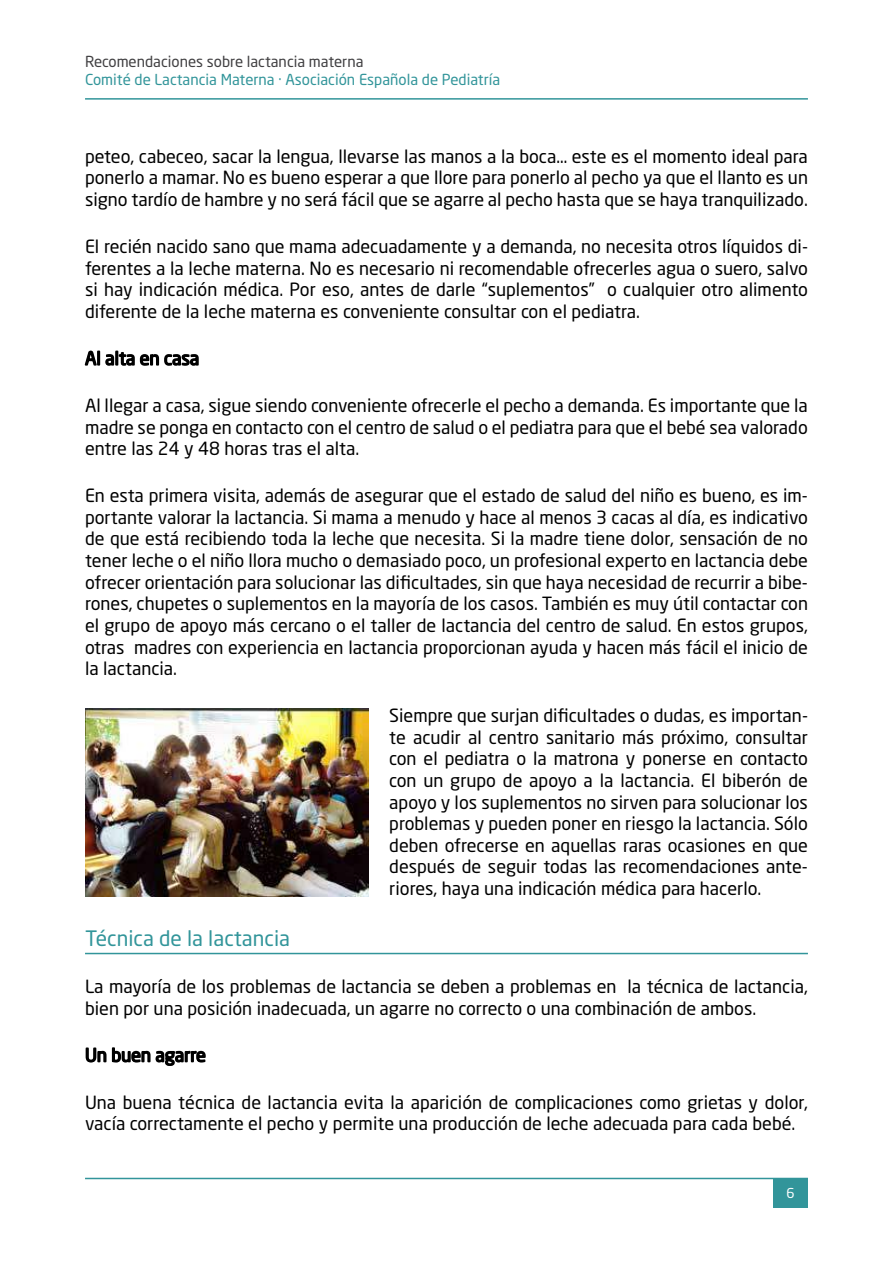
<style>
.page{position:relative;width:893px;height:1263px;background:#fff}
.page>*{position:absolute;margin:0;border:0;box-sizing:border-box;transform-origin:0 0}
.t1{font:21px "Neo Sans Std";color:#32959a}
.t2{font:18px/21.6px "Neo Sans Std";color:#000;text-align:justify}
.t3{font:15px "Neo Sans Std";color:#32959a}
.t4{font:15px "Neo Sans Std";color:#414042}
.t5{font:13.5px "Neo Sans Std";color:#fff}
</style>
<div class="page">
<hr style="left:85px;top:1178px;width:723px;height:1px;background:#32959a">
<div style="left:773px;top:1178px;width:35px;height:30px;background:#32959a"></div>
<hr style="left:85px;top:98px;width:723px;height:2px;background:#32959a">
<hr style="left:85px;top:953px;width:723px;height:1px;background:#32959a">
<svg style="left:84px;top:350px;width:13px;height:16px"></svg>
<div style="left:97px;top:351px;width:3px;height:15px;border:2px solid #000"></div>
<svg style="left:105px;top:351px;width:94px;height:15px"></svg>
<svg style="left:85px;top:1047px;width:121px;height:19px"></svg>
<img style="left:85px;top:708px;width:283px;height:188px">
<p class="t4" style="left:85px;top:52px;width:280px">Recomendaciones sobre lactancia materna</p>
<p class="t3" style="left:85px;top:70px;width:417px">Comité de Lactancia Materna · Asociación Española de Pediatría</p>
<p class="t2" style="left:85px;top:145px;width:724px">peteo, cabeceo, sacar la lengua, llevarse las manos a la boca… este es el momento ideal para ponerlo a mamar. No es bueno esperar a que llore para ponerlo al pecho ya que el llanto es un signo tardío de hambre y no será fácil que se agarre al pecho hasta que se haya tranquilizado.</p>
<p class="t2" style="left:85px;top:235px;width:724px">El recién nacido sano que mama adecuadamente y a demanda, no necesita otros líquidos di&shy;ferentes a la leche materna. No es necesario ni recomendable ofrecerles agua o suero, salvo si hay indicación médica. Por eso, antes de darle “suplementos” o cualquier otro alimento diferente de la leche materna es conveniente consultar con el pediatra.</p>
<p class="t2" style="left:85px;top:394px;width:724px">Al llegar a casa, sigue siendo conveniente ofrecerle el pecho a demanda. Es importante que la madre se ponga en contacto con el centro de salud o el pediatra para que el bebé sea valorado entre las 24 y 48 horas tras el alta.</p>
<p class="t2" style="left:85px;top:485px;width:724px">En esta primera visita, además de asegurar que el estado de salud del niño es bueno, es im&shy;portante valorar la lactancia. Si mama a menudo y hace al menos 3 cacas al día, es indicativo de que está recibiendo toda la leche que necesita. Si la madre tiene dolor, sensación de no tener leche o el niño llora mucho o demasiado poco, un profesional experto en lactancia debe ofrecer orientación para solucionar las dificultades, sin que haya necesidad de recurrir a bibe&shy;rones, chupetes o suplementos en la mayoría de los casos. También es muy útil contactar con el grupo de apoyo más cercano o el taller de lactancia del centro de salud. En estos grupos, otras madres con experiencia en lactancia proporcionan ayuda y hacen más fácil el inicio de la lactancia.</p>
<p class="t2" style="left:389px;top:704px;width:420px">Siempre que surjan dificultades o dudas, es importan&shy;te acudir al centro sanitario más próximo, consultar con el pediatra o la matrona y ponerse en contacto con un grupo de apoyo a la lactancia. El biberón de apoyo y los suplementos no sirven para solucionar los problemas y pueden poner en riesgo la lactancia. Sólo deben ofrecerse en aquellas raras ocasiones en que después de seguir todas las recomendaciones ante&shy;riores, haya una indicación médica para hacerlo.</p>
<p class="t1" style="left:85px;top:925px;width:207px">Técnica de la lactancia</p>
<p class="t2" style="left:85px;top:975px;width:724px">La mayoría de los problemas de lactancia se deben a problemas en la técnica de lactancia, bien por una posición inadecuada, un agarre no correcto o una combinación de ambos.</p>
<p class="t2" style="left:85px;top:1091px;width:724px">Una buena técnica de lactancia evita la aparición de complicaciones como grietas y dolor, vacía correctamente el pecho y permite una producción de leche adecuada para cada bebé.</p>
<p class="t5" style="left:786px;top:1184px;width:10px">6</p>
</div>
